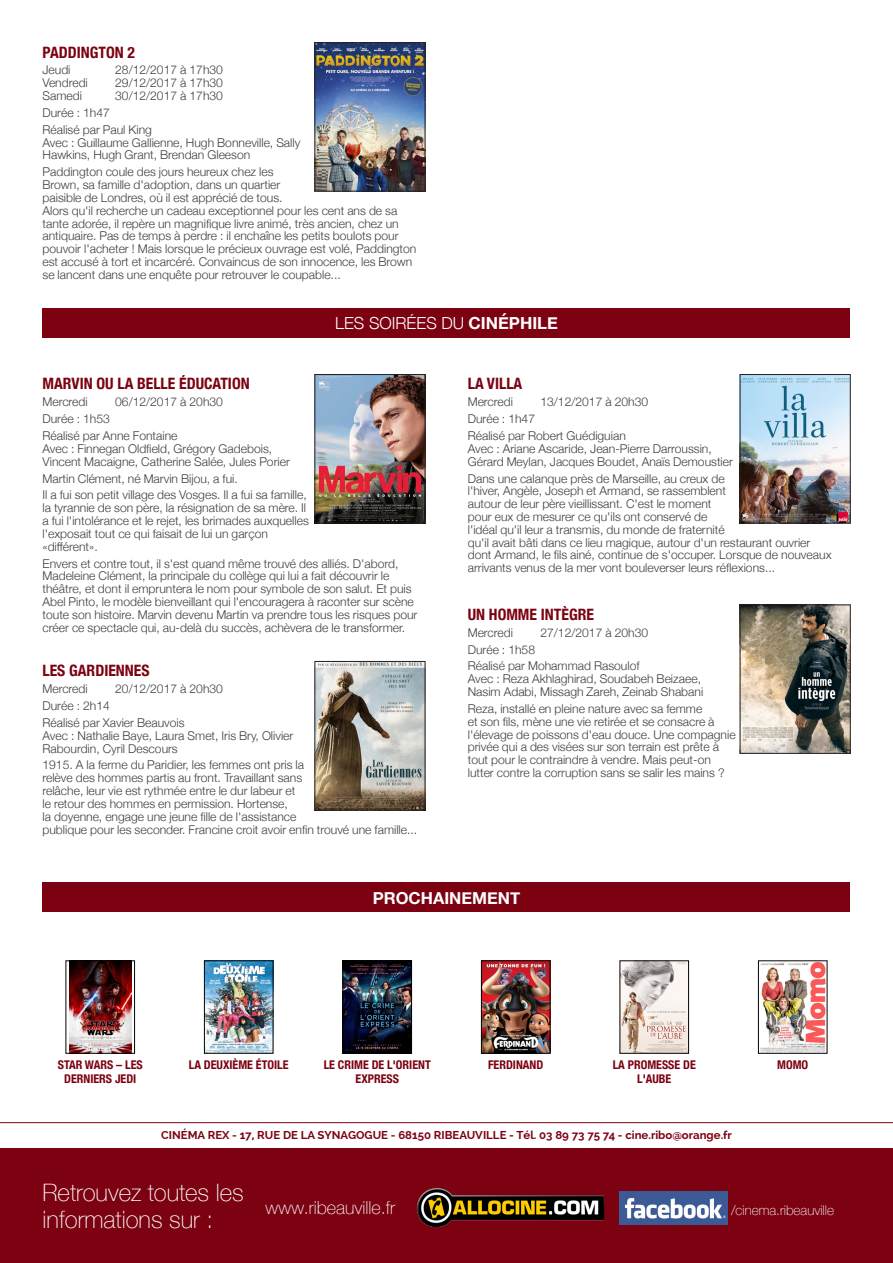
<style>
.page{position:relative;width:893px;height:1263px;background:#fff}
.page>*{position:absolute;margin:0;border:0;box-sizing:border-box;transform-origin:0 0}
.t1{font:100 24px/27px "Helvetica Neue";color:#fff}
.t2{font:100 18px "Helvetica Neue";color:#fff}
.t3{font:300 16.65px "Helvetica Neue";color:#fff}
.Titre{font:700 16.5px "Helvetica Neue";color:#fff}
.Titre-2{font:700 condensed 15.6px "Helvetica Neue";color:#7c0211}
.t4{font:100 13.5px "Helvetica Neue";color:#fff}
.Texte{font:300 12.15px/12.9px "Helvetica Neue";color:#3e3e3f}
.Titre_Prochain{font:700 condensed 12px/13.5px "Helvetica Neue";color:#7c0211;text-align:center}
.t5{font:700 11.4px "Raleway";color:#7c0211}
.s1{font-weight:700}
</style>
<div class="page">
<div style="left:43px;top:308px;width:807px;height:30px;background:#7c0211"></div>
<div style="left:43px;top:882px;width:807px;height:30px;background:#7c0211"></div>
<img style="left:69px;top:963px;width:62px;height:88px">
<div style="left:66px;top:961px;width:69px;height:92px;border:1px solid #040503"></div>
<img style="left:206px;top:963px;width:65px;height:88px">
<img style="left:345px;top:963px;width:65px;height:88px">
<div style="left:343px;top:961px;width:69px;height:92px;border:1px solid #040503"></div>
<img style="left:483px;top:963px;width:65px;height:88px">
<div style="left:481px;top:961px;width:69px;height:92px;border:1px solid #040503"></div>
<img style="left:622px;top:963px;width:65px;height:88px">
<img style="left:760px;top:963px;width:65px;height:88px">
<img style="left:317px;top:376px;width:106px;height:145px">
<div style="left:315px;top:374px;width:110px;height:149px;border:1px solid #231f20"></div>
<img style="left:742px;top:376px;width:106px;height:145px">
<div style="left:740px;top:374px;width:110px;height:149px;border:1px solid #231f20"></div>
<img style="left:317px;top:663px;width:106px;height:145px">
<div style="left:315px;top:661px;width:110px;height:149px;border:1px solid #231f20"></div>
<img style="left:742px;top:607px;width:106px;height:144px">
<div style="left:740px;top:605px;width:110px;height:148px;border:1px solid #231f20"></div>
<img style="left:317px;top:45px;width:106px;height:144px">
<div style="left:315px;top:43px;width:110px;height:148px;border:1px solid #231f20"></div>
<hr style="left:0;top:1122px;width:893px;height:1px;background:#7c0211">
<div style="left:0;top:1148px;width:893px;height:115px;background:#7c0211"></div>
<img style="left:619px;top:1191px;width:109px;height:34px">
<img style="left:417px;top:1188px;width:188px;height:40px">
<p class="Titre-2" style="left:43px;top:39px;width:94px">PADDINGTON 2</p>
<p class="Texte" style="left:43px;top:63px;width:30px">Jeudi</p>
<p class="Texte" style="left:115px;top:63px;width:109px">28/12/2017 à 17h30</p>
<p class="Texte" style="left:43px;top:76px;width:47px">Vendredi</p>
<p class="Texte" style="left:115px;top:76px;width:109px">29/12/2017 à 17h30</p>
<p class="Texte" style="left:43px;top:88px;width:41px">Samedi</p>
<p class="Texte" style="left:115px;top:88px;width:109px">30/12/2017 à 17h30</p>
<p class="Texte" style="left:43px;top:105px;width:69px">Durée : 1h47</p>
<p class="Texte" style="left:43px;top:122px;width:259px">Réalisé par Paul King<br>Avec : Guillaume Gallienne, Hugh Bonneville, Sally<br>Hawkins, Hugh Grant, Brendan Gleeson</p>
<p class="Texte" style="left:43px;top:165px;width:375px">Paddington coule des jours heureux chez les<br>Brown, sa famille d'adoption, dans un quartier<br>paisible de Londres, où il est apprécié de tous.<br>Alors qu'il recherche un cadeau exceptionnel pour les cent ans de sa tante adorée, il repère un magnifique livre animé, très ancien, chez un antiquaire. Pas de temps à perdre : il enchaîne les petits boulots pour pouvoir l'acheter ! Mais lorsque le précieux ouvrage est volé, Paddington est accusé à tort et incarcéré. Convaincus de son innocence, les Brown se lancent dans une enquête pour retrouver le coupable...</p>
<p class="t3" style="left:335px;top:310px;width:224px">LES SOIRÉES DU <span class="s1">CINÉPHILE</span></p>
<p class="Titre-2" style="left:43px;top:371px;width:209px">MARVIN OU LA BELLE ÉDUCATION</p>
<p class="Texte" style="left:43px;top:395px;width:47px">Mercredi</p>
<p class="Texte" style="left:115px;top:395px;width:109px">06/12/2017 à 20h30</p>
<p class="Texte" style="left:43px;top:411px;width:69px">Durée : 1h53</p>
<p class="Texte" style="left:43px;top:428px;width:249px">Réalisé par Anne Fontaine<br>Avec : Finnegan Oldfield, Grégory Gadebois,<br>Vincent Macaigne, Catherine Salée, Jules Porier</p>
<p class="Texte" style="left:43px;top:471px;width:197px">Martin Clément, né Marvin Bijou, a fui.</p>
<p class="Texte" style="left:43px;top:488px;width:268px">Il a fui son petit village des Vosges. Il a fui sa famille, la tyrannie de son père, la résignation de sa mère. Il a fui l'intolérance et le rejet, les brimades auxquelles l'exposait tout ce qui faisait de lui un garçon «différent».</p>
<p class="Texte" style="left:43px;top:556px;width:376px">Envers et contre tout, il s'est quand même trouvé des alliés. D'abord, Madeleine Clément, la principale du collège qui lui a fait découvrir le théâtre, et dont il empruntera le nom pour symbole de son salut. Et puis Abel Pinto, le modèle bienveillant qui l'encouragera à raconter sur scène toute son histoire. Marvin devenu Martin va prendre tous les risques pour créer ce spectacle qui, au-delà du succès, achèvera de le transformer.</p>
<p class="Titre-2" style="left:43px;top:658px;width:109px">LES GARDIENNES</p>
<p class="Texte" style="left:43px;top:681px;width:47px">Mercredi</p>
<p class="Texte" style="left:115px;top:681px;width:109px">20/12/2017 à 20h30</p>
<p class="Texte" style="left:43px;top:698px;width:69px">Durée : 2h14</p>
<p class="Texte" style="left:43px;top:715px;width:252px">Réalisé par Xavier Beauvois<br>Avec : Nathalie Baye, Laura Smet, Iris Bry, Olivier<br>Rabourdin, Cyril Descours</p>
<p class="Texte" style="left:43px;top:758px;width:376px">1915. A la ferme du Paridier, les femmes ont pris la<br>relève des hommes partis au front. Travaillant sans<br>relâche, leur vie est rythmée entre le dur labeur et<br>le retour des hommes en permission. Hortense,<br>la doyenne, engage une jeune fille de l'assistance<br>publique pour les seconder. Francine croit avoir enfin trouvé une famille...</p>
<p class="Titre-2" style="left:468px;top:371px;width:56px">LA VILLA</p>
<p class="Texte" style="left:468px;top:395px;width:47px">Mercredi</p>
<p class="Texte" style="left:540px;top:395px;width:109px">13/12/2017 à 20h30</p>
<p class="Texte" style="left:468px;top:411px;width:69px">Durée : 1h47</p>
<p class="Texte" style="left:468px;top:428px;width:267px">Réalisé par Robert Guédiguian<br>Avec : Ariane Ascaride, Jean-Pierre Darroussin,<br>Gérard Meylan, Jacques Boudet, Anaïs Demoustier</p>
<p class="Texte" style="left:468px;top:471px;width:365px">Dans une calanque près de Marseille, au creux de<br>l'hiver, Angèle, Joseph et Armand, se rassemblent<br>autour de leur père vieillissant. C'est le moment<br>pour eux de mesurer ce qu'ils ont conservé de<br>l'idéal qu'il leur a transmis, du monde de fraternité<br>qu'il avait bâti dans ce lieu magique, autour d'un restaurant ouvrier dont Armand, le fils ainé, continue de s'occuper. Lorsque de nouveaux arrivants venus de la mer vont bouleverser leurs réflexions...</p>
<p class="Titre-2" style="left:468px;top:601px;width:128px">UN HOMME INTÈGRE</p>
<p class="Texte" style="left:468px;top:625px;width:47px">Mercredi</p>
<p class="Texte" style="left:540px;top:625px;width:109px">27/12/2017 à 20h30</p>
<p class="Texte" style="left:468px;top:642px;width:69px">Durée : 1h58</p>
<p class="Texte" style="left:468px;top:659px;width:237px">Réalisé par Mohammad Rasoulof<br>Avec : Reza Akhlaghirad, Soudabeh Beizaee,<br>Nasim Adabi, Missagh Zareh, Zeinab Shabani</p>
<p class="Texte" style="left:468px;top:701px;width:269px">Reza, installé en pleine nature avec sa femme<br>et son fils, mène une vie retirée et se consacre à l'élevage de poissons d'eau douce. Une compagnie privée qui a des visées sur son terrain est prête à tout pour le contraindre à vendre. Mais peut-on lutter contre la corruption sans se salir les mains ?</p>
<p class="Titre" style="left:373px;top:885px;width:149px">PROCHAINEMENT</p>
<p class="Titre_Prochain" style="left:58px;top:1057px;width:86px">STAR WARS – LES<br>DERNIERS JEDI</p>
<p class="Titre_Prochain" style="left:189px;top:1057px;width:101px">LA DEUXIÈME ÉTOILE</p>
<p class="Titre_Prochain" style="left:324px;top:1057px;width:109px">LE CRIME DE L'ORIENT<br>EXPRESS</p>
<p class="Titre_Prochain" style="left:488px;top:1057px;width:57px">FERDINAND</p>
<p class="Titre_Prochain" style="left:613px;top:1057px;width:85px">LA PROMESSE DE<br>L'AUBE</p>
<p class="Titre_Prochain" style="left:777px;top:1057px;width:33px">MOMO</p>
<p class="t5" style="left:161px;top:1128px;width:572px">CINÉMA REX - 17, RUE DE LA SYNAGOGUE - 68150 RIBEAUVILLE - Tél. 03 89 73 75 74 - cine.ribo@orange.fr</p>
<h1 class="t1" style="left:43px;top:1178px;width:203px">Retrouvez toutes les informations sur :</h1>
<h2 class="t2" style="left:265px;top:1194px;width:131px">www.ribeauville.fr</h2>
<p class="t4" style="left:731px;top:1199px;width:105px">/cinema.ribeauville</p>
</div>
